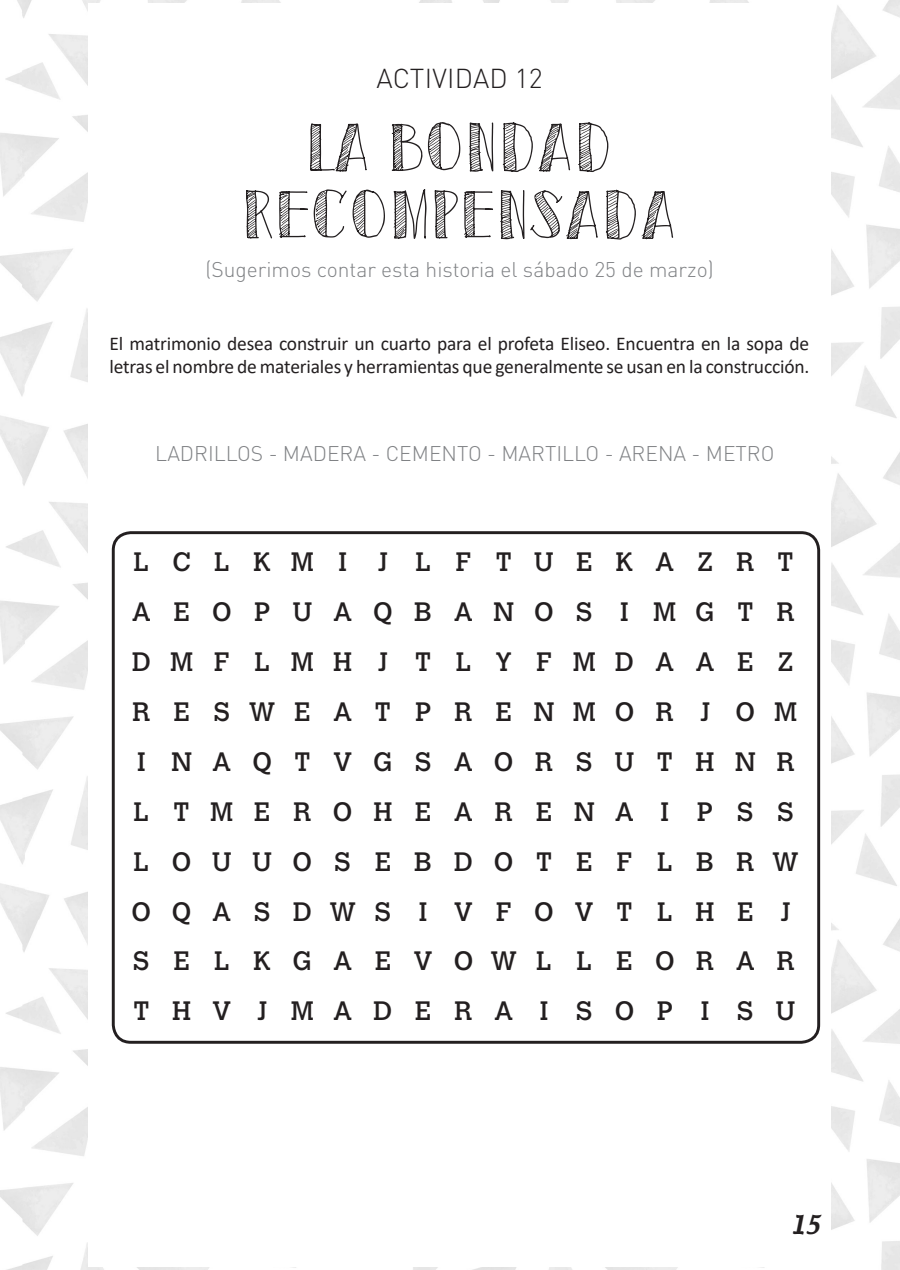
<style>
.page{position:relative;width:900px;height:1270px;background:#fff}
.page>*{position:absolute;margin:0;border:0;box-sizing:border-box;transform-origin:0 0}
.Título{font:67.5px/67.5px "Sketch Toronto";color:#231f20;text-align:center}
.Atividade{font:300 27px "DIN Pro";letter-spacing:.01em;color:#231f20}
.texto{font:26.4px "Calvert MT Std";color:#231f20}
.t1{font:22.5px "Textile";color:#231f20}
.Verso{font:300 21px "DIN Pro";color:#808285}
.texto-2{font:19.5px/22.5px "Calibri";letter-spacing:-.01em;color:#231f20}
</style>
<div class="page">
<img style="left:0;top:0;width:899px;height:1269px">
<div style="left:88px;top:3px;width:742px;height:1263px;background:#fff"></div>
<div style="left:112px;top:531px;width:708px;height:512px;border:3px solid #231f20;border-radius:18px"></div>
<svg style="left:0;top:0;width:4px;height:4px"></svg>
<svg style="left:0;top:1265px;width:4px;height:4px"></svg>
<svg style="left:895px;top:0;width:5px;height:4px"></svg>
<svg style="left:895px;top:1265px;width:5px;height:5px"></svg>
<p class="Atividade" style="left:376px;top:60px;width:168px">ACTIVIDAD 12</p>
<p class="Título" style="left:242px;top:115px;width:437px">LA BONDAD<br>RECOMPENSADA</p>
<p class="Verso" style="left:205px;top:255px;width:509px">(Sugerimos contar esta historia el sábado 25 de marzo)</p>
<p class="texto-2" style="left:110px;top:333px;width:701px">El matrimonio desea construir un cuarto para el profeta Eliseo. Encuentra en la sopa de letras el nombre de materiales y herramientas que generalmente se usan en la construcción.</p>
<p class="Verso" style="left:155px;top:439px;width:620px">LADRILLOS - MADERA - CEMENTO - MARTILLO - ARENA - METRO</p>
<p class="texto" style="left:134px;top:546px;width:661px">L C L K M I J L F T U E K A Z R T</p>
<p class="texto" style="left:132px;top:596px;width:664px">A E O P U A Q B A N O S I M G T R</p>
<p class="texto" style="left:132px;top:646px;width:663px">D M F L M H J T L Y F M D A A E Z</p>
<p class="texto" style="left:132px;top:696px;width:666px">R E S W E A T P R E N M O R J O M</p>
<p class="texto" style="left:137px;top:746px;width:659px">I N A Q T V G S A O R S U T H N R</p>
<p class="texto" style="left:134px;top:796px;width:661px">L T M E R O H E A R E N A I P S S</p>
<p class="texto" style="left:134px;top:846px;width:666px">L O U U O S E B D O T E F L B R W</p>
<p class="texto" style="left:131px;top:896px;width:660px">O Q A S D W S I V F O V T L H E J</p>
<p class="texto" style="left:133px;top:945px;width:663px">S E L K G A E V O W L L E O R A R</p>
<p class="texto" style="left:133px;top:995px;width:663px">T H V J M A D E R A I S O P I S U</p>
<p class="t1" style="left:790px;top:1208px;width:32px">15</p>
</div>
